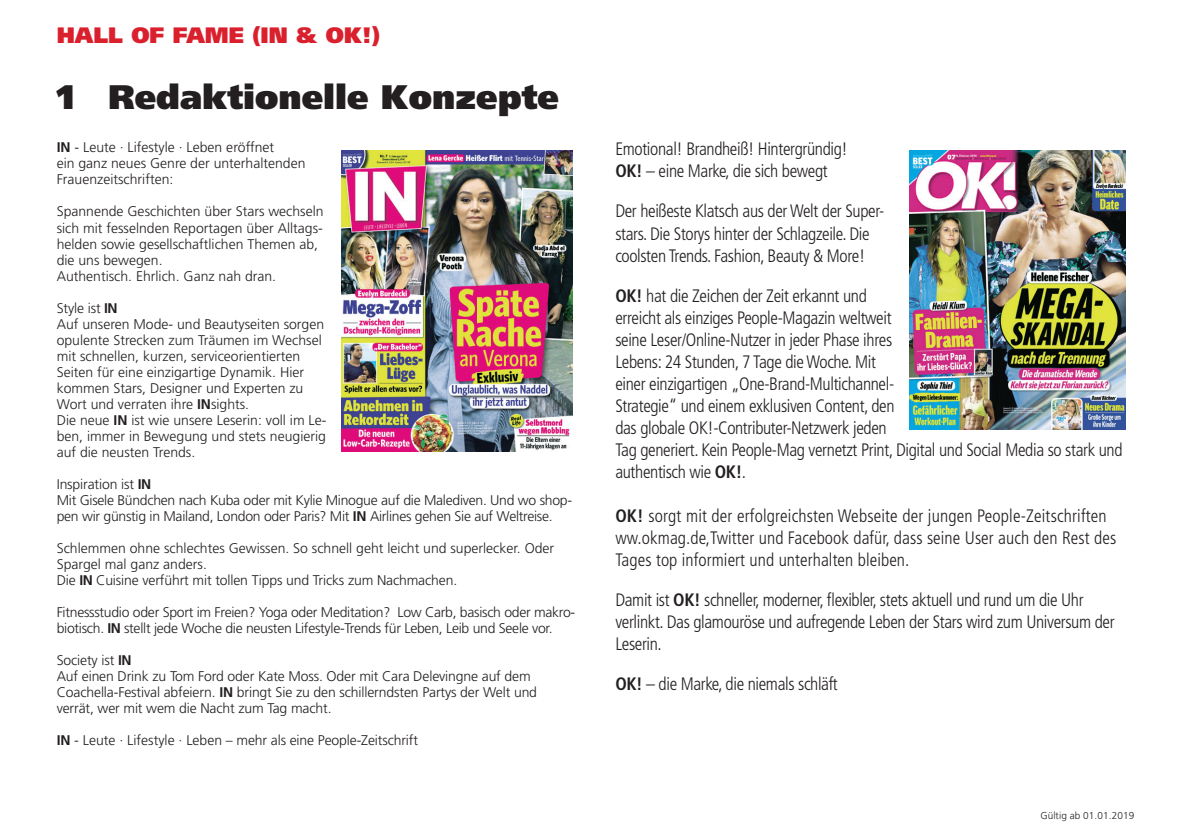
<style>
.page{position:relative;width:1191px;height:840px;background:#fff}
.page>*{position:absolute;margin:0;border:0;box-sizing:border-box;transform-origin:0 0}
.t1{font:900 34px "Frutiger";color:#231f20}
.t2{font:900 22.2px "Frutiger";color:#da202d}
.t3{font:300 condensed 18px/22px "Frutiger";letter-spacing:-.02em;color:#231f20}
.t4{font:300 condensed 18px/22px "Frutiger";letter-spacing:.005em;color:#231f20}
.t5{font:300 14px/16px "Frutiger";color:#231f20}
.t6{font:300 14px/16px "Frutiger";letter-spacing:-.02em;color:#231f20}
.t7{font:300 10px "Frutiger";letter-spacing:.01em;color:#231f20}
.s1{font-weight:700}
</style>
<div class="page">
<img style="left:909px;top:150px;width:216px;height:279px">
<img style="left:341px;top:150px;width:231px;height:301px">
<h2 class="t2" style="left:57px;top:22px;width:325px">hall of fame (in &amp; OK!)</h2>
<h1 class="t1" style="left:57px;top:77px;width:503px">1 Redaktionelle Konzepte</h1>
<p class="t5" style="left:57px;top:140px;width:250px"><span class="s1">IN</span> - Leute · Lifestyle · Leben eröffnet<br>ein ganz neues Genre der unterhaltenden<br>Frauenzeitschriften:</p>
<p class="t5" style="left:57px;top:204px;width:268px">Spannende Geschichten über Stars wechseln sich mit fesselnden Reportagen über Alltags&shy;helden sowie gesellschaftlichen Themen ab, die uns bewegen.<br>Authentisch. Ehrlich. Ganz nah dran.</p>
<p class="t5" style="left:57px;top:300px;width:271px">Style ist <span class="s1">IN<br></span>Auf unseren Mode- und Beautyseiten sorgen opulente Strecken zum Träumen im Wechsel mit schnellen, kurzen, serviceorientierten Seiten für eine einzigartige Dynamik. Hier kommen Stars, Designer und Experten zu Wort und verraten ihre <span class="s1">IN</span>sights.<br>Die neue <span class="s1">IN</span> ist wie unsere Leserin: voll im Le&shy;ben, immer in Bewegung und stets neugierig auf die neusten Trends.</p>
<p class="t6" style="left:57px;top:476px;width:517px">Inspiration ist <span class="s1">IN<br></span>Mit Gisele Bündchen nach Kuba oder mit Kylie Minogue auf die Malediven. Und wo shop&shy;pen wir günstig in Mailand, London oder Paris? Mit <span class="s1">IN</span> Airlines gehen Sie auf Weltreise.</p>
<p class="t5" style="left:57px;top:540px;width:499px">Schlemmen ohne schlechtes Gewissen. So schnell geht leicht und superlecker. Oder<br>Spargel mal ganz anders.<br>Die <span class="s1">IN</span> Cuisine verführt mit tollen Tipps und Tricks zum Nachmachen.</p>
<p class="t6" style="left:57px;top:604px;width:520px">Fitnessstudio oder Sport im Freien? Yoga oder Meditation? Low Carb, basisch oder makro&shy;biotisch. <span class="s1">IN</span> stellt jede Woche die neusten Lifestyle-Trends für Leben, Leib und Seele vor.</p>
<p class="t5" style="left:57px;top:652px;width:482px">Society ist <span class="s1">IN<br></span>Auf einen Drink zu Tom Ford oder Kate Moss. Oder mit Cara Delevingne auf dem Coachella-Festival abfeiern. <span class="s1">IN</span> bringt Sie zu den schillerndsten Partys der Welt und verrät, wer mit wem die Nacht zum Tag macht.</p>
<p class="t5" style="left:57px;top:732px;width:363px"><span class="s1">IN</span> - Leute · Lifestyle · Leben – mehr als eine People-Zeitschrift</p>
<p class="t3" style="left:615px;top:138px;width:234px">Emotional! Brandheiß! Hintergründig!<br><span class="s1">OK!</span> – eine Marke, die sich bewegt</p>
<p class="t3" style="left:615px;top:200px;width:270px">Der heißeste Klatsch aus der Welt der Super&shy;stars. Die Storys hinter der Schlagzeile. Die coolsten Trends. Fashion, Beauty &amp; More!</p>
<p class="t3" style="left:615px;top:284px;width:509px"><span class="s1">OK!</span> hat die Zeichen der Zeit erkannt und<br>erreicht als einziges People-Magazin weltweit<br>seine Leser/Online-Nutzer in jeder Phase ihres<br>Lebens: 24 Stunden, 7 Tage die Woche. Mit<br>einer einzigartigen „One-Brand-Multichannel-<br>Strategie“ und einem exklusiven Content, den<br>das globale OK!-Contributer-Netzwerk jeden<br>Tag generiert. Kein People-Mag vernetzt Print, Digital und Social Media so stark und authentisch wie <span class="s1">OK!</span>.</p>
<p class="t4" style="left:615px;top:504px;width:502px"><span class="s1">OK!</span> sorgt mit der erfolgreichsten Webseite der jungen People-Zeitschriften ww.okmag.de,Twitter und Facebook dafür, dass seine User auch den Rest des<br>Tages top informiert und unterhalten bleiben.</p>
<p class="t3" style="left:615px;top:588px;width:501px">Damit ist <span class="s1">OK!</span> schneller, moderner, flexibler, stets aktuell und rund um die Uhr verlinkt. Das glamouröse und aufregende Leben der Stars wird zum Universum der<br>Leserin.</p>
<p class="t3" style="left:615px;top:672px;width:224px"><span class="s1">OK!</span> – die Marke, die niemals schläft</p>
<p class="t7" style="left:1040px;top:809px;width:95px">Gültig ab 01.01.2019</p>
</div>
